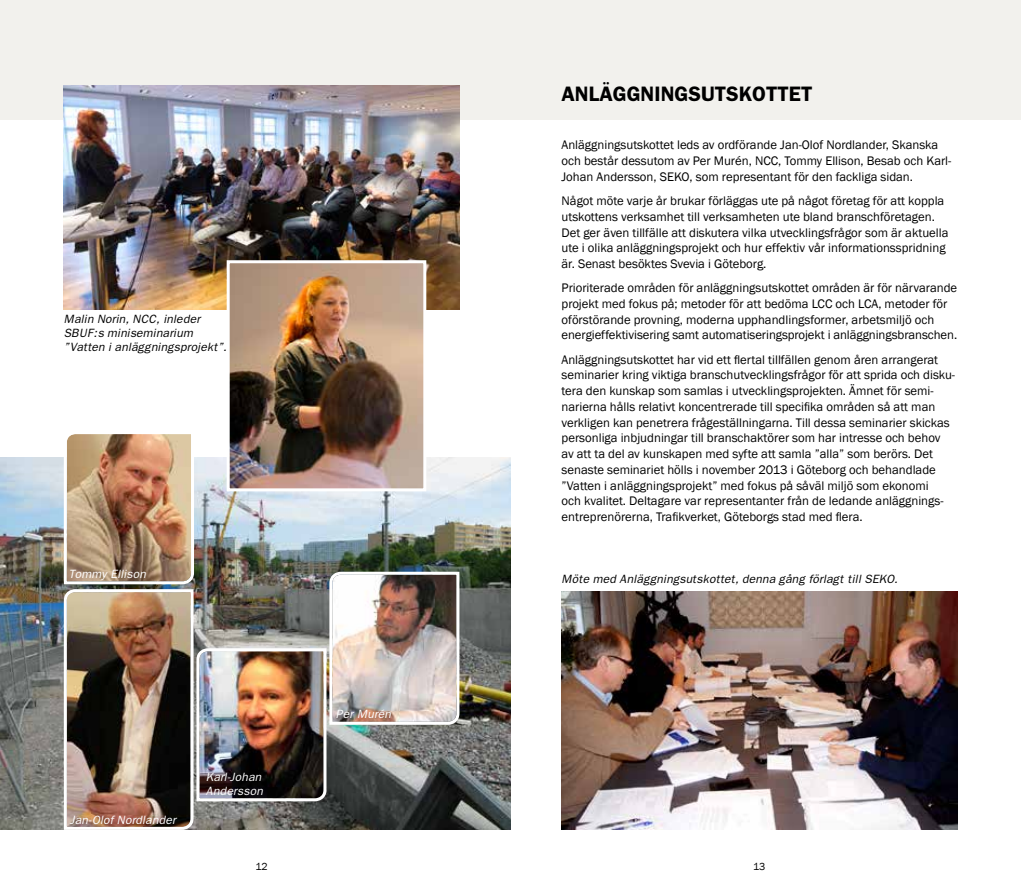
<style>
.page{position:relative;width:1021px;height:893px;background:#fff}
.page>*{position:absolute;margin:0;border:0;box-sizing:border-box;transform-origin:0 0}
.t1{font:600 21px "Franklin Gothic";color:#000}
.t2{font:12.75px/15.8px "Franklin Gothic";color:#000}
.t3{font:italic 12px/13.8px "Franklin Gothic";letter-spacing:.005em;color:#000}
.t4{font:italic 12px/13.8px "Franklin Gothic";letter-spacing:.015em;color:#fff}
.t5{font:10.5px "Franklin Gothic";color:#000}
</style>
<div class="page">
<div style="left:0;top:0;width:1020px;height:120px;background:#f2f1ed"></div>
<img style="left:0;top:458px;width:510px;height:371px">
<img style="left:561px;top:592px;width:396px;height:237px">
<img style="left:64px;top:85px;width:395px;height:224px">
<img style="left:231px;top:264px;width:191px;height:166px">
<div style="left:227px;top:260px;width:199px;height:231px;border:3px solid #fff"></div>
<img style="left:62px;top:430px;width:399px;height:400px">
<p class="t3" style="left:64px;top:312px;width:164px">Malin Norin, NCC, inleder<br>SBUF:s miniseminarium ”Vatten i anläggningsprojekt”.</p>
<p class="t4" style="left:69px;top:567px;width:79px">Tommy Ellison</p>
<p class="t4" style="left:70px;top:813px;width:108px">Jan-Olof Nordlander</p>
<p class="t4" style="left:206px;top:770px;width:58px">Karl-Johan<br>Andersson</p>
<p class="t4" style="left:336px;top:707px;width:57px">Per Murén</p>
<h1 class="t1" style="left:561px;top:81px;width:252px">ANLÄGGNINGSUTSKOTTET</h1>
<p class="t2" style="left:561px;top:137px;width:391px">Anläggningsutskottet leds av ordförande Jan-Olof Nordlander, Skanska och består dessutom av Per Murén, NCC, Tommy Ellison, Besab och Karl-<br>Johan Andersson, SEKO, som representant för den fackliga sidan.</p>
<p class="t2" style="left:561px;top:193px;width:388px">Något möte varje år brukar förläggas ute på något företag för att koppla utskottens verksamhet till verksamheten ute bland branschföretagen.<br>Det ger även tillfälle att diskutera vilka utvecklingsfrågor som är aktuella ute i olika anläggningsprojekt och hur effektiv vår informationsspridning är. Senast besöktes Svevia i Göteborg.</p>
<p class="t2" style="left:561px;top:280px;width:397px">Prioriterade områden för anläggningsutskottet områden är för närvarande projekt med fokus på; metoder för att bedöma LCC och LCA, metoder för oförstörande provning, moderna upphandlingsformer, arbetsmiljö och energieffektivisering samt automatiseringsprojekt i anläggningsbranschen.</p>
<p class="t2" style="left:561px;top:352px;width:395px">Anläggningsutskottet har vid ett flertal tillfällen genom åren arrangerat seminarier kring viktiga branschutvecklingsfrågor för att sprida och disku&shy;tera den kunskap som samlas i utvecklingsprojekten. Ämnet för semi&shy;narierna hålls relativt koncentrerade till specifika områden så att man verkligen kan penetrera frågeställningarna. Till dessa seminarier skickas personliga inbjudningar till branschaktörer som har intresse och behov av att ta del av kunskapen med syfte att samla ”alla” som berörs. Det senaste seminariet hölls i november 2013 i Göteborg och behandlade ”Vatten i anläggningsprojekt” med fokus på såväl miljö som ekonomi<br>och kvalitet. Deltagare var representanter från de ledande anläggnings&shy;entreprenörerna, Trafikverket, Göteborgs stad med flera.</p>
<p class="t3" style="left:561px;top:572px;width:338px">Möte med Anläggningsutskottet, denna gång förlagt till SEKO.</p>
<p class="t5" style="left:255px;top:860px;width:14px">12</p>
<p class="t5" style="left:753px;top:860px;width:14px">13</p>
</div>
